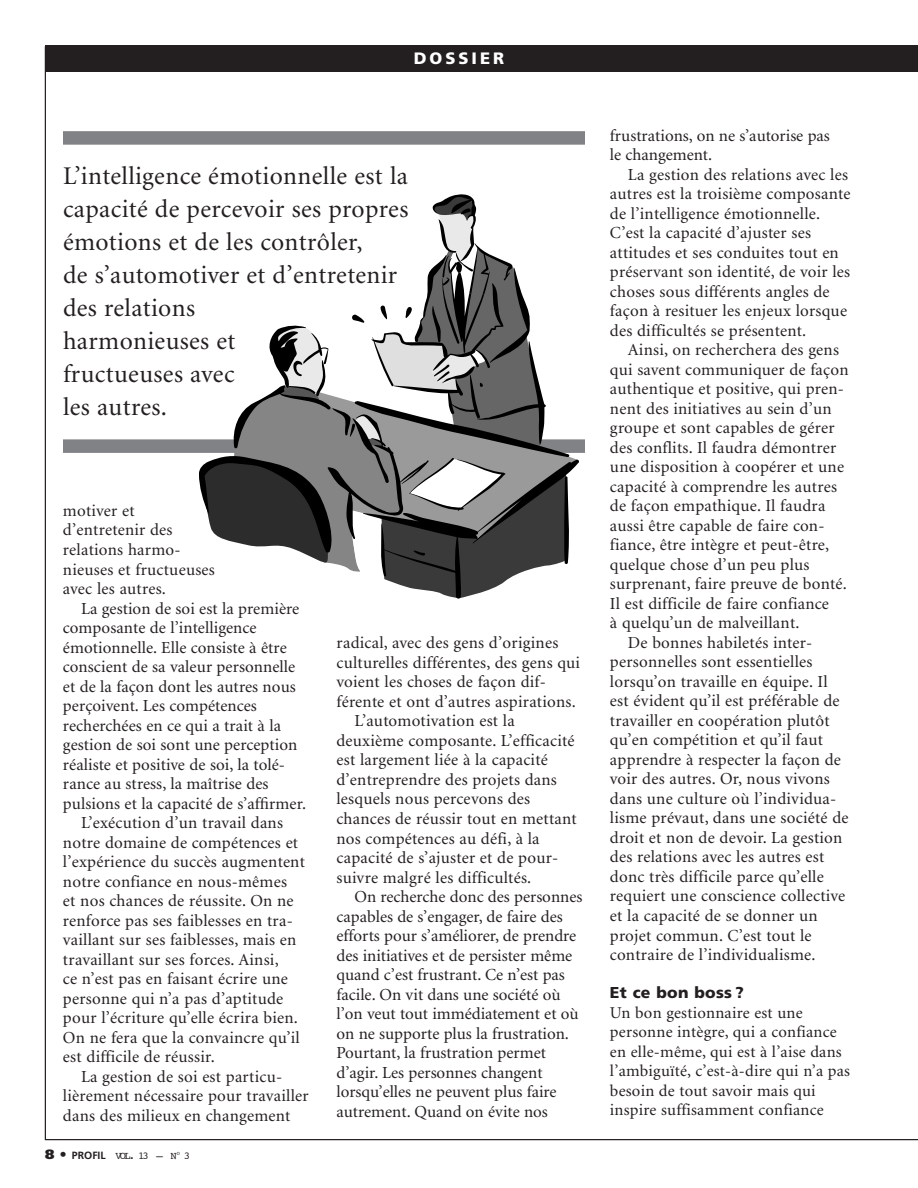
<style>
.page{position:relative;width:918px;height:1188px;background:#fff}
.page>*{position:absolute;margin:0;border:0;box-sizing:border-box;transform-origin:0 0}
.t1{font:25.5px/33px "Minion";letter-spacing:.015em;color:#231f20}
.t2{font:16.8px/19.5px "Minion";letter-spacing:.015em;color:#231f20}
.t3{font:16.5px/19.5px "Minion";letter-spacing:.015em;color:#231f20}
.t4{font:900 16.5px "Frutiger";letter-spacing:.185em;color:#fff}
.t5{font:900 15.75px "Frutiger";letter-spacing:.02em;color:#231f20}
.t6{font:10.5px "Courier";color:#231f20}
.s1{font-family:"Frutiger";font-weight:900;font-size:13.5px}
.s2{font-family:"Frutiger";font-weight:700}
</style>
<div class="page">
<div style="left:45px;top:45px;width:873px;height:27px;background:#231f20"></div>
<div style="left:63px;top:439px;width:522px;height:14px;background:#808285"></div>
<div style="left:63px;top:131px;width:522px;height:14px;background:#808285"></div>
<svg style="left:199px;top:194px;width:380px;height:405px"></svg>
<p class="t4" style="left:414px;top:52px;width:92px">DOSSIER</p>
<h1 class="t1" style="left:63px;top:162px;width:347px">L’intelligence émotionnelle est la capacité de percevoir ses propres émotions et de les contrôler,<br>de s’automotiver et d’entretenir des relations<br>harmonieuses et<br>fructueuses avec<br>les autres.</h1>
<p class="t2" style="left:63px;top:502px;width:153px">motiver et d’entretenir des relations harmo&shy;nieuses et fructueuses avec les autres.</p>
<p class="t2" style="left:81px;top:600px;width:220px">La gestion de soi est la première</p>
<p class="t2" style="left:63px;top:619px;width:195px">composante de l’intelligence</p>
<p class="t2" style="left:63px;top:639px;width:225px">émotionnelle. Elle consiste à être</p>
<p class="t2" style="left:63px;top:658px;width:234px">conscient de sa valeur personnelle</p>
<p class="t2" style="left:63px;top:678px;width:234px">et de la façon dont les autres nous</p>
<p class="t2" style="left:63px;top:697px;width:195px">perçoivent. Les compétences</p>
<p class="t2" style="left:63px;top:717px;width:220px">recherchées en ce qui a trait à la</p>
<p class="t2" style="left:63px;top:736px;width:236px">gestion de soi sont une perception</p>
<p class="t2" style="left:63px;top:756px;width:224px">réaliste et positive de soi, la tolé-</p>
<p class="t2" style="left:63px;top:775px;width:207px">rance au stress, la maîtrise des</p>
<p class="t2" style="left:63px;top:795px;width:245px">pulsions et la capacité de s’affirmer.</p>
<p class="t2" style="left:81px;top:814px;width:204px">L’exécution d’un travail dans</p>
<p class="t2" style="left:63px;top:834px;width:237px">notre domaine de compétences et</p>
<p class="t2" style="left:63px;top:853px;width:243px">l’expérience du succès augmentent</p>
<p class="t2" style="left:63px;top:873px;width:226px">notre confiance en nous-mêmes</p>
<p class="t2" style="left:63px;top:892px;width:232px">et nos chances de réussite. On ne</p>
<p class="t2" style="left:63px;top:912px;width:231px">renforce pas ses faiblesses en tra-</p>
<p class="t2" style="left:63px;top:931px;width:235px">vaillant sur ses faiblesses, mais en</p>
<p class="t2" style="left:63px;top:951px;width:217px">travaillant sur ses forces. Ainsi,</p>
<p class="t2" style="left:63px;top:970px;width:226px">ce n’est pas en faisant écrire une</p>
<p class="t2" style="left:63px;top:990px;width:222px">personne qui n’a pas d’aptitude</p>
<p class="t2" style="left:63px;top:1009px;width:237px">pour l’écriture qu’elle écrira bien.</p>
<p class="t2" style="left:63px;top:1029px;width:238px">On ne fera que la convaincre qu’il</p>
<p class="t2" style="left:63px;top:1048px;width:153px">est difficile de réussir.</p>
<p class="t2" style="left:81px;top:1068px;width:203px">La gestion de soi est particu-</p>
<p class="t2" style="left:63px;top:1087px;width:247px">lièrement nécessaire pour travailler</p>
<p class="t2" style="left:63px;top:1107px;width:229px">dans des milieux en changement</p>
<p class="t6" style="left:45px;top:1151px;width:146px"><span class="s1">8 •</span> <span class="s2">PROFIL</span> VOL. 13 – N<sup>O</sup> 3</p>
<p class="t2" style="left:336px;top:635px;width:223px">radical, avec des gens d’origines</p>
<p class="t2" style="left:336px;top:654px;width:245px">culturelles différentes, des gens qui</p>
<p class="t2" style="left:336px;top:674px;width:211px">voient les choses de façon dif-</p>
<p class="t2" style="left:336px;top:693px;width:241px">férente et ont d’autres aspirations.</p>
<p class="t2" style="left:354px;top:713px;width:162px">L’automotivation est la</p>
<p class="t2" style="left:336px;top:732px;width:240px">deuxième composante. L’efficacité</p>
<p class="t2" style="left:336px;top:752px;width:213px">est largement liée à la capacité</p>
<p class="t2" style="left:336px;top:771px;width:222px">d’entreprendre des projets dans</p>
<p class="t2" style="left:336px;top:791px;width:195px">lesquels nous percevons des</p>
<p class="t2" style="left:336px;top:810px;width:242px">chances de réussir tout en mettant</p>
<p class="t2" style="left:336px;top:830px;width:205px">nos compétences au défi, à la</p>
<p class="t2" style="left:336px;top:849px;width:223px">capacité de s’ajuster et de pour-</p>
<p class="t2" style="left:336px;top:869px;width:196px">suivre malgré les difficultés.</p>
<p class="t2" style="left:354px;top:888px;width:229px">On recherche donc des personnes</p>
<p class="t2" style="left:336px;top:908px;width:228px">capables de s’engager, de faire des</p>
<p class="t2" style="left:336px;top:927px;width:241px">efforts pour s’améliorer, de prendre</p>
<p class="t2" style="left:336px;top:947px;width:237px">des initiatives et de persister même</p>
<p class="t2" style="left:336px;top:966px;width:230px">quand c’est frustrant. Ce n’est pas</p>
<p class="t2" style="left:336px;top:986px;width:226px">facile. On vit dans une société où</p>
<p class="t2" style="left:336px;top:1005px;width:244px">l’on veut tout immédiatement et où</p>
<p class="t2" style="left:336px;top:1025px;width:234px">on ne supporte plus la frustration.</p>
<p class="t2" style="left:336px;top:1044px;width:211px">Pourtant, la frustration permet</p>
<p class="t2" style="left:336px;top:1064px;width:208px">d’agir. Les personnes changent</p>
<p class="t2" style="left:336px;top:1083px;width:222px">lorsqu’elles ne peuvent plus faire</p>
<p class="t2" style="left:336px;top:1103px;width:213px">autrement. Quand on évite nos</p>
<p class="t2" style="left:610px;top:127px;width:221px">frustrations, on ne s’autorise pas le changement.</p>
<p class="t2" style="left:610px;top:166px;width:242px;text-indent:18px">La gestion des relations avec les autres est la troisième composante de l’intelligence émotionnelle.<br>C’est la capacité d’ajuster ses attitudes et ses conduites tout en préservant son identité, de voir les choses sous différents angles de façon à resituer les enjeux lorsque des difficultés se présentent.</p>
<p class="t2" style="left:628px;top:342px;width:213px">Ainsi, on recherchera des gens</p>
<p class="t2" style="left:610px;top:361px;width:240px">qui savent communiquer de façon</p>
<p class="t2" style="left:610px;top:381px;width:236px">authentique et positive, qui pren-</p>
<p class="t2" style="left:610px;top:400px;width:223px">nent des initiatives au sein d’un</p>
<p class="t2" style="left:610px;top:420px;width:226px">groupe et sont capables de gérer</p>
<p class="t2" style="left:610px;top:439px;width:228px">des conflits. Il faudra démontrer</p>
<p class="t2" style="left:610px;top:459px;width:236px">une disposition à coopérer et une</p>
<p class="t2" style="left:610px;top:478px;width:229px">capacité à comprendre les autres</p>
<p class="t2" style="left:610px;top:498px;width:217px">de façon empathique. Il faudra</p>
<p class="t2" style="left:610px;top:517px;width:216px">aussi être capable de faire con-</p>
<p class="t2" style="left:610px;top:537px;width:221px">fiance, être intègre et peut-être,</p>
<p class="t2" style="left:610px;top:556px;width:201px">quelque chose d’un peu plus</p>
<p class="t2" style="left:610px;top:576px;width:239px">surprenant, faire preuve de bonté.</p>
<p class="t2" style="left:610px;top:595px;width:221px">Il est difficile de faire confiance</p>
<p class="t2" style="left:610px;top:615px;width:191px">à quelqu’un de malveillant.</p>
<p class="t2" style="left:628px;top:634px;width:186px">De bonnes habiletés inter-</p>
<p class="t2" style="left:610px;top:654px;width:204px">personnelles sont essentielles</p>
<p class="t2" style="left:610px;top:673px;width:219px">lorsqu’on travaille en équipe. Il</p>
<p class="t2" style="left:610px;top:693px;width:231px">est évident qu’il est préférable de</p>
<p class="t2" style="left:610px;top:712px;width:221px">travailler en coopération plutôt</p>
<p class="t2" style="left:610px;top:732px;width:214px">qu’en compétition et qu’il faut</p>
<p class="t2" style="left:610px;top:751px;width:233px">apprendre à respecter la façon de</p>
<p class="t2" style="left:610px;top:771px;width:221px">voir des autres. Or, nous vivons</p>
<p class="t2" style="left:610px;top:790px;width:228px">dans une culture où l’individua-</p>
<p class="t2" style="left:610px;top:810px;width:240px">lisme prévaut, dans une société de</p>
<p class="t2" style="left:610px;top:829px;width:234px">droit et non de devoir. La gestion</p>
<p class="t2" style="left:610px;top:849px;width:216px">des relations avec les autres est</p>
<p class="t2" style="left:610px;top:868px;width:215px">donc très difficile parce qu’elle</p>
<p class="t2" style="left:610px;top:888px;width:237px">requiert une conscience collective</p>
<p class="t2" style="left:610px;top:907px;width:209px">et la capacité de se donner un</p>
<p class="t2" style="left:610px;top:927px;width:203px">projet commun. C’est tout le</p>
<p class="t2" style="left:610px;top:946px;width:207px">contraire de l’individualisme.</p>
<p class="t5" style="left:610px;top:986px;width:135px">Et ce bon boss ?</p>
<p class="t3" style="left:610px;top:1004px;width:242px">Un bon gestionnaire est une personne intègre, qui a confiance en elle-même, qui est à l’aise dans l’ambiguïté, c’est-à-dire qui n’a pas besoin de tout savoir mais qui inspire suffisamment confiance</p>
</div>
